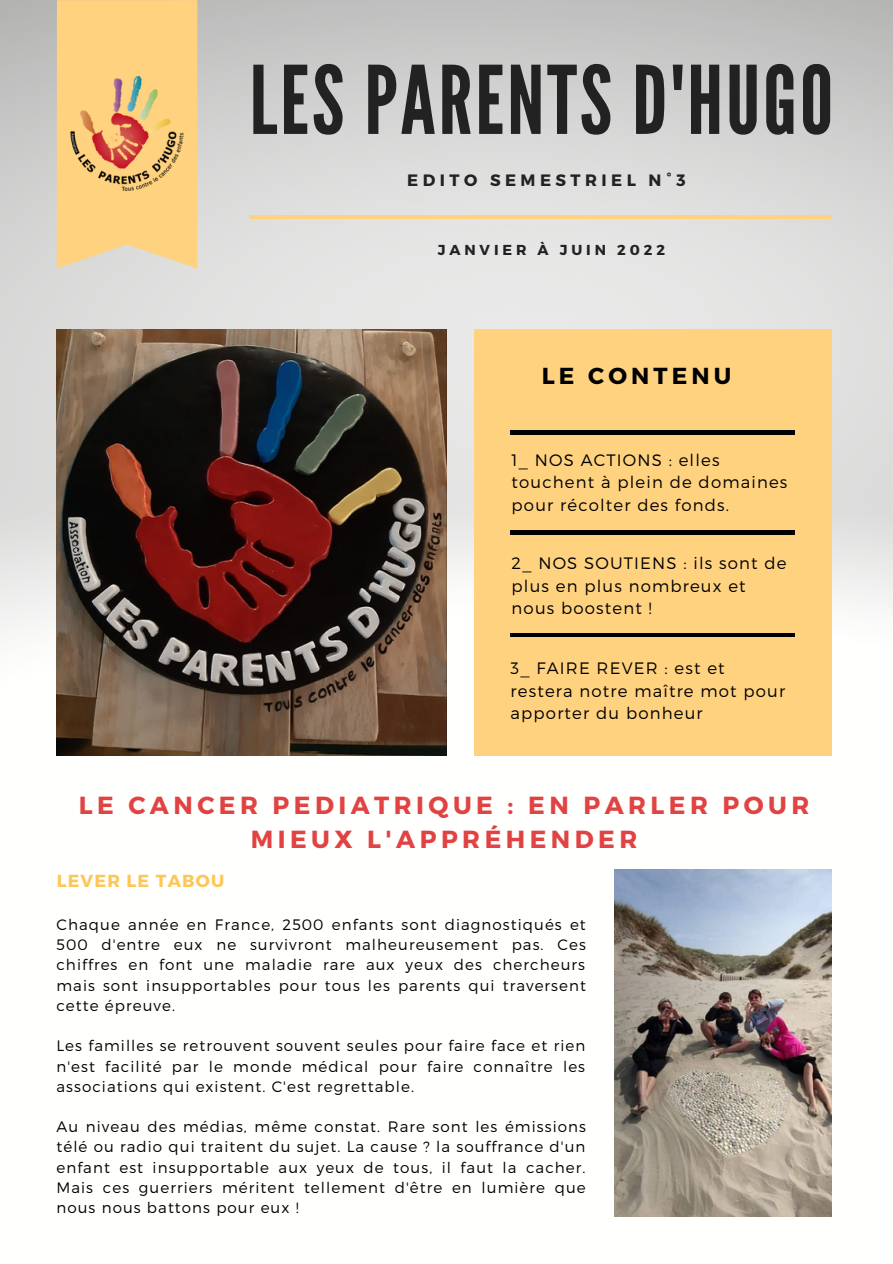
<style>
.page{position:relative;width:893px;height:1264px;background:#fff}
.page>*{position:absolute;margin:0;border:0;box-sizing:border-box;transform-origin:0 0}
.t1{font:94.2px "League Gothic";letter-spacing:.03em;color:#222}
.t2{font:700 24.75px/33.8px "Montserrat";letter-spacing:.18em;color:#e14343;text-align:center}
.t3{font:700 23.1px "Montserrat";letter-spacing:.18em;color:#000}
.t4{font:700 17.4px "Montserrat";letter-spacing:.07em;color:#fec655}
.t5{font:300 16.5px/22.5px "Montserrat";letter-spacing:.07em;color:#000}
.t6{font:700 16.5px "Montserrat";letter-spacing:.27em;color:#222}
.t7{font:300 15.15px/20.2px "Montserrat";letter-spacing:.07em;color:#000;text-align:justify}
.t8{font:700 14.4px "Montserrat";letter-spacing:.27em;color:#222}
</style>
<div class="page">
<img style="left:0;top:0;width:892px;height:1217px">
<svg style="left:57px;top:0;width:140px;height:269px;background:#fbd288"></svg>
<hr style="left:249px;top:215px;width:583px;height:4px;background:#ffd280">
<img style="left:614px;top:869px;width:217px;height:347px">
<div style="left:474px;top:329px;width:357px;height:426px;background:#ffd280"></div>
<hr style="left:510px;top:431px;width:284px;height:3px;background:#000">
<hr style="left:510px;top:531px;width:284px;height:3px;background:#000">
<hr style="left:510px;top:633px;width:284px;height:3px;background:#000">
<img style="left:56px;top:329px;width:390px;height:426px">
<img style="left:57px;top:63px;width:140px;height:141px">
<h1 class="t1" style="left:249px;top:46px;width:585px">LES PARENTS D'HUGO</h1>
<p class="t6" style="left:407px;top:169px;width:280px">EDITO SEMESTRIEL N°3</p>
<p class="t8" style="left:438px;top:240px;width:229px">JANVIER À JUIN 2022</p>
<h3 class="t3" style="left:541px;top:360px;width:191px">LE CONTENU</h3>
<p class="t5" style="left:511px;top:448px;width:277px">1_ NOS ACTIONS : elles touchent à plein de domaines pour récolter des fonds.</p>
<p class="t5" style="left:511px;top:551px;width:276px">2_ NOS SOUTIENS : ils sont de plus en plus nombreux et nous boostent !</p>
<p class="t5" style="left:510px;top:656px;width:276px">3_ FAIRE REVER : est et restera notre maître mot pour apporter du bonheur</p>
<h2 class="t2" style="left:79px;top:787px;width:732px">LE CANCER PEDIATRIQUE : EN PARLER POUR<br>MIEUX L'APPRÉHENDER</h2>
<p class="t4" style="left:57px;top:869px;width:169px">LEVER LE TABOU</p>
<p class="t7" style="left:56px;top:913px;width:531px">Chaque année en France, 2500 enfants sont diagnostiqués et 500 d'entre eux ne survivront malheureusement pas. Ces chiffres en font une maladie rare aux yeux des chercheurs mais sont insupportables pour tous les parents qui traversent cette épreuve.</p>
<p class="t7" style="left:56px;top:1034px;width:530px">Les familles se retrouvent souvent seules pour faire face et rien n'est facilité par le monde médical pour faire connaître les associations qui existent. C'est regrettable.</p>
<p class="t7" style="left:56px;top:1115px;width:531px">Au niveau des médias, même constat. Rare sont les émissions télé ou radio qui traitent du sujet. La cause ? la souffrance d'un enfant est insupportable aux yeux de tous, il faut la cacher.<br>Mais ces guerriers méritent tellement d'être en lumière que nous nous battons pour eux !</p>
</div>
